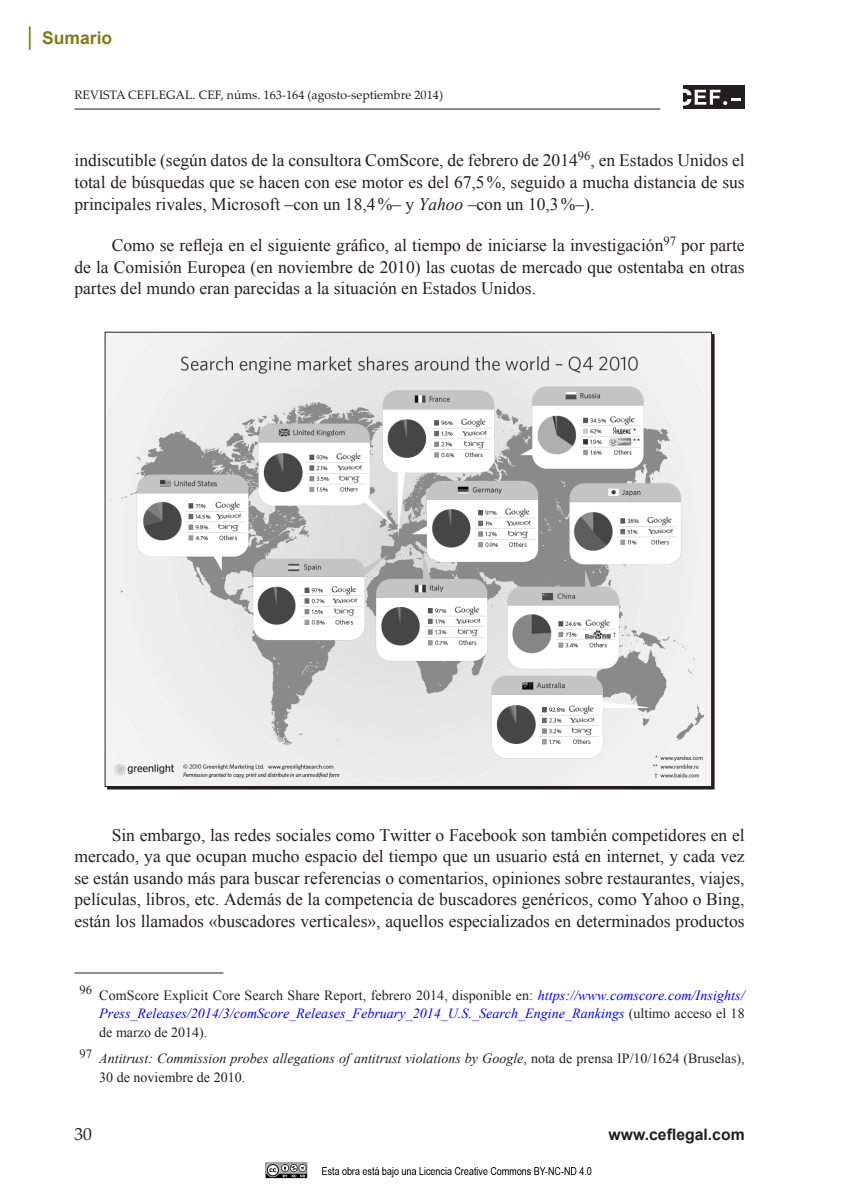
<style>
.page{position:relative;width:844px;height:1191px;background:#fff}
.page>*{position:absolute;margin:0;border:0;box-sizing:border-box;transform-origin:0 0}
.texto_normal{font:17.5px/21.5px "Times New Roman";color:#231f20;text-align:justify}
.t1{font:700 17.5px "Arial";color:#847b15}
.t2{font:17.5px "Palatino Linotype";color:#231f20}
.t3{font:700 15.75px "Arial";color:#231f20}
.Nota_al_pie_2{font:italic 14px/18.4px "Times New Roman";color:#00f;text-align:justify}
.Nota_al_pie_2-2{font:italic 14px/18.4px "Times New Roman";color:#231f20}
.t4{font:12.25px "Palatino Linotype";color:#231f20}
.s1{font-size:19.25px}
.s2{font-style:italic}
.s3{font-style:normal;color:#231f20}
.s4{font-style:normal}
</style>
<div class="page">
<hr style="left:74px;top:109px;width:586px;height:1px;background:#231f20">
<div style="left:683px;top:85px;width:61px;height:24px;background:#231f20"></div>
<svg style="left:683px;top:89px;width:57px;height:16px"></svg>
<img style="left:107px;top:334px;width:602px;height:451px">
<hr style="left:74px;top:972px;width:149px;height:1px;background:#231f20">
<img style="left:265px;top:1162px;width:327px;height:17px">
<p class="t1" style="left:25px;top:26px;width:89px"><span class="s1">│</span> Sumario</p>
<p class="t4" style="left:74px;top:86px;width:370px">REVISTA CEFLEGAL. CEF, núms. 163-164 (agosto-septiembre 2014)</p>
<p class="texto_normal" style="left:74px;top:149px;width:671px">indiscutible (según datos de la consultora ComScore, de febrero de 2014<sup>96</sup>, en Estados Unidos el total de búsquedas que se hacen con ese motor es del 67,5%, seguido a mucha distancia de sus principales rivales, Microsoft –con un 18,4%– y <span class="s2">Yahoo</span> –con un 10,3%–).</p>
<p class="texto_normal" style="left:74px;top:234px;width:671px;text-indent:37px">Como se refleja en el siguiente gráfico, al tiempo de iniciarse la investigación<sup>97</sup> por parte de la Comisión Europea (en noviembre de 2010) las cuotas de mercado que ostentaba en otras partes del mundo eran parecidas a la situación en Estados Unidos.</p>
<p class="texto_normal" style="left:74px;top:824px;width:671px;text-indent:37px">Sin embargo, las redes sociales como Twitter o Facebook son también competidores en el mercado, ya que ocupan mucho espacio del tiempo que un usuario está en internet, y cada vez se están usando más para buscar referencias o comentarios, opiniones sobre restaurantes, viajes, películas, libros, etc. Además de la competencia de buscadores genéricos, como Yahoo o Bing, están los llamados «buscadores verticales», aquellos especializados en determinados productos</p>
<p class="Nota_al_pie_2" style="left:99px;top:985px;width:646px;text-indent:-20px"><sup>96</sup> <span class="s3">ComScore Explicit Core Search Share Report, febrero 2014, disponible en:</span> https://www.comscore.com/Insights/ Press_Releases/2014/3/comScore_Releases_February_2014_U.S._Search_Engine_Rankings <span class="s3">(ultimo acceso el 18 de marzo de 2014).</span></p>
<p class="Nota_al_pie_2-2" style="left:99px;top:1049px;width:646px;text-indent:-20px"><sup>97</sup> Antitrust: Commission probes allegations of antitrust violations by Google<span class="s4">, nota de prensa IP/10/1624 (Bruselas),<br>30 de noviembre de 2010.</span></p>
<p class="t2" style="left:74px;top:1121px;width:19px">30</p>
<p class="t3" style="left:608px;top:1123px;width:137px">www.ceflegal.com</p>
</div>
